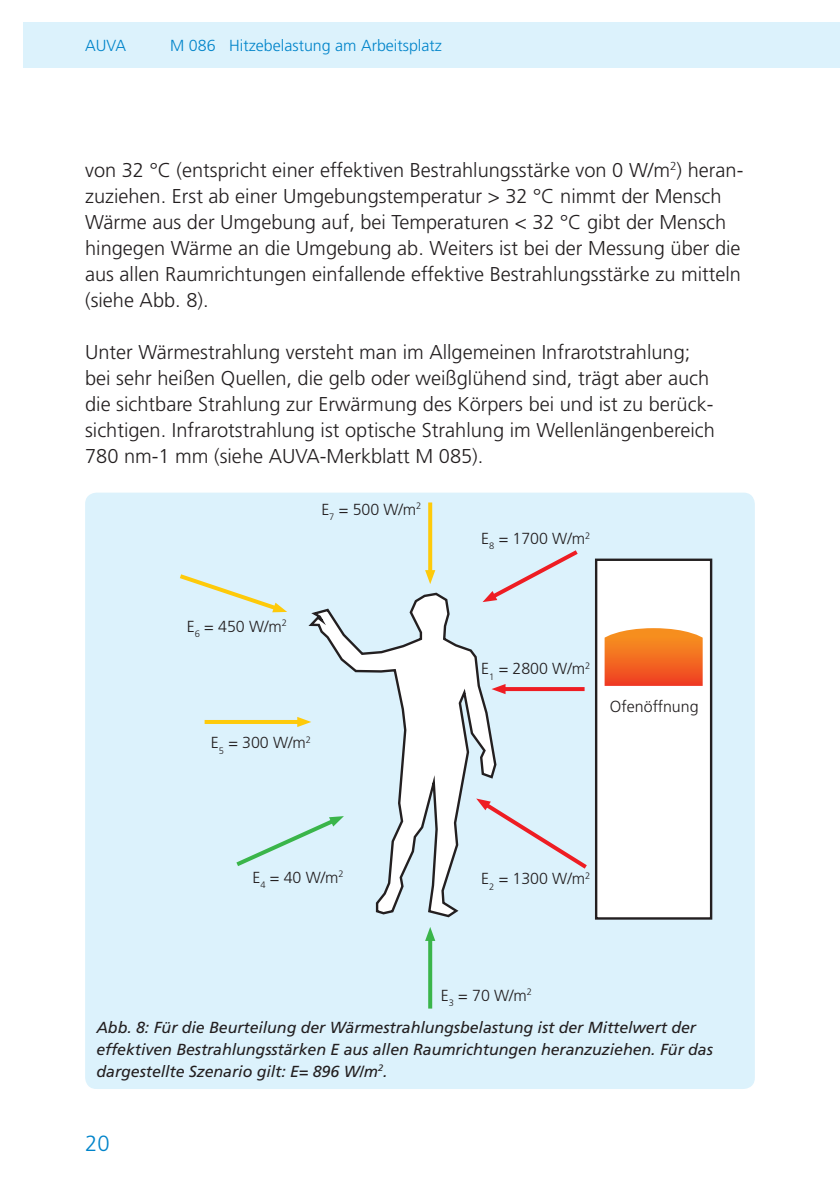
<style>
.page{position:relative;width:840px;height:1191px;background:#fff}
.page>*{position:absolute;margin:0;border:0;box-sizing:border-box;transform-origin:0 0}
.t1{font:300 22px "Frutiger LT Std";color:#0084ca}
.t2{font:300 20px/26px "Frutiger LT Std";color:#231f20}
.t3{font:italic 16px/22px "Frutiger LT Std";letter-spacing:-.005em;color:#231f20}
.t4{font:300 16px "Frutiger LT Std";letter-spacing:-.005em;color:#231f20}
.t5{font:300 16px "Frutiger LT Std";color:#0084ca}
</style>
<div class="page">
<div style="left:23px;top:23px;width:816px;height:45px;background:#dcf2fc"></div>
<div style="left:85px;top:492px;width:669px;height:597px;background:#dcf2fc;border-radius:11px"></div>
<div style="left:595px;top:560px;width:115px;height:358px;background:#fff"></div>
<div style="left:594px;top:558px;width:118px;height:361px;border:2px solid #231f20"></div>
<svg style="left:604px;top:628px;width:98px;height:58px;background:#f3732d"></svg>
<svg style="left:308px;top:592px;width:189px;height:326px"></svg>
<hr style="left:204px;top:720px;width:96px;height:4px;background:#feca0a">
<svg style="left:297px;top:717px;width:14px;height:10px"></svg>
<svg style="left:236px;top:815px;width:108px;height:54px"></svg>
<svg style="left:505px;top:687px;width:79px;height:4px"></svg>
<svg style="left:491px;top:684px;width:14px;height:10px"></svg>
<svg style="left:476px;top:798px;width:111px;height:74px"></svg>
<svg style="left:428px;top:502px;width:4px;height:68px"></svg>
<svg style="left:425px;top:570px;width:10px;height:14px"></svg>
<svg style="left:428px;top:941px;width:4px;height:67px"></svg>
<svg style="left:425px;top:927px;width:10px;height:14px"></svg>
<svg style="left:482px;top:550px;width:96px;height:52px"></svg>
<svg style="left:180px;top:574px;width:107px;height:39px"></svg>
<p class="t5" style="left:85px;top:37px;width:42px">AUVA</p>
<p class="t5" style="left:170px;top:37px;width:273px">M 086 Hitzebelastung am Arbeitsplatz</p>
<p class="t2" style="left:85px;top:157px;width:659px">von 32 °C (entspricht einer effektiven Bestrahlungsstärke von 0 W/m<sup>2</sup>) heran&shy;zuziehen. Erst ab einer Umgebungstemperatur &gt; 32 °C nimmt der Mensch Wärme aus der Umgebung auf, bei Temperaturen &lt; 32 °C gibt der Mensch hingegen Wärme an die Umgebung ab. Weiters ist bei der Messung über die aus allen Raumrichtungen einfallende effektive Bestrahlungsstärke zu mitteln (siehe Abb. 8).</p>
<p class="t2" style="left:85px;top:339px;width:630px">Unter Wärmestrahlung versteht man im Allgemeinen Infrarotstrahlung; bei sehr heißen Quellen, die gelb oder weißglühend sind, trägt aber auch die sichtbare Strahlung zur Erwärmung des Körpers bei und ist zu berück&shy;sichtigen. Infrarotstrahlung ist optische Strahlung im Wellenlängenbereich 780 nm-1 mm (siehe AUVA-Merkblatt M 085).</p>
<p class="t4" style="left:321px;top:500px;width:101px">E<sub>7</sub> = 500 W/m<sup>2</sup></p>
<p class="t4" style="left:187px;top:617px;width:101px">E<sub>6</sub> = 450 W/m<sup>2</sup></p>
<p class="t4" style="left:211px;top:733px;width:101px">E<sub>5</sub> = 300 W/m<sup>2</sup></p>
<p class="t4" style="left:481px;top:529px;width:110px">E<sub>8</sub> = 1700 W/m<sup>2</sup></p>
<p class="t4" style="left:481px;top:659px;width:110px">E<sub>1</sub> = 2800 W/m<sup>2</sup></p>
<p class="t4" style="left:609px;top:697px;width:90px">Ofenöffnung</p>
<p class="t4" style="left:252px;top:868px;width:93px">E<sub>4</sub> = 40 W/m<sup>2</sup></p>
<p class="t4" style="left:481px;top:869px;width:110px">E<sub>2</sub> = 1300 W/m<sup>2</sup></p>
<p class="t4" style="left:440px;top:986px;width:93px">E<sub>3</sub> = 70 W/m<sup>2</sup></p>
<p class="t3" style="left:96px;top:1016px;width:617px">Abb. 8: Für die Beurteilung der Wärmestrahlungsbelastung ist der Mittelwert der effektiven Bestrahlungsstärken E aus allen Raumrichtungen heranzuziehen. Für das dargestellte Szenario gilt: E= 896 W/m<sup>2</sup>.</p>
<p class="t1" style="left:85px;top:1131px;width:26px">20</p>
</div>
